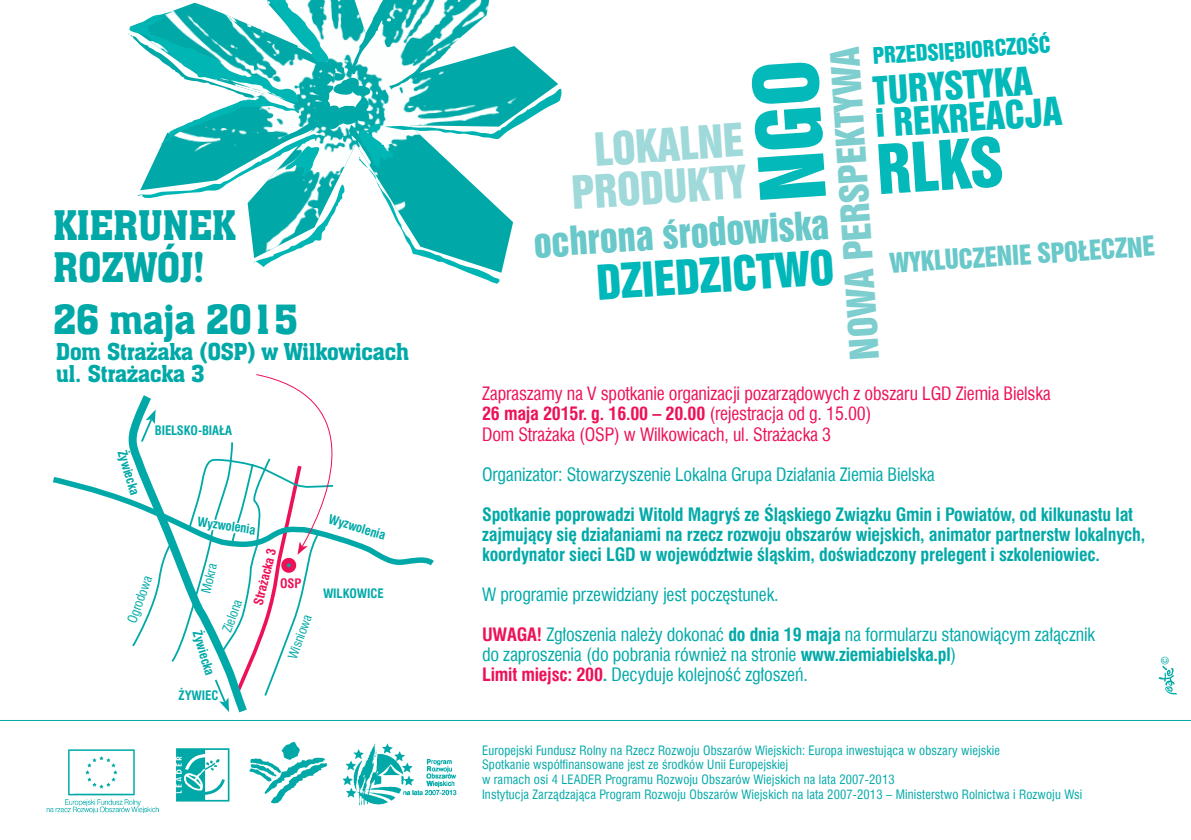
<style>
.page{position:relative;width:1191px;height:840px;background:#fff}
.page>*{position:absolute;margin:0;border:0;box-sizing:border-box;transform-origin:0 0}
.t1{font:62.2px "Swis 921 EU";color:#03b9b9}
.t2{font:44px "Swis 921 EU";color:#00b8b9}
.t3{font:42px/41.8px "Swis 921 EU";color:#9fd9da;text-align:right}
.t4{font:40px/42px "Aachen PL";letter-spacing:-.03em;color:#00a9a8}
.t5{font:39.6px "Aachen PL";letter-spacing:-.03em;color:#00a9a8}
.t6{font:36.4px "Swis 921 EU";color:#69c8c9}
.t7{font:36.4px "Swis 921 EU";color:#7ececf}
.t8{font:35.8px/32.8px "Swis 921 EU";color:#03b9b9}
.t9{font:25.2px "Swis 921 EU";color:#69c8c9}
.t10{font:23px/22.8px "Aachen PL";letter-spacing:-.03em;color:#00a9a8}
.t11{font:21px "Swis 921 EU";color:#00b8b9}
.t12{font:18px/20px "Swis 721 Cn EU";letter-spacing:-.01em;color:#00a9a8}
.t13{font:700 18px/20px "Swis 721 Cn EU";letter-spacing:-.01em;color:#00a9a8}
.t14{font:18px/20px "Swis 721 Cn EU";letter-spacing:-.01em;color:#ed1157}
.t15{font:700 12.8px "Swis 721 Cn EU";letter-spacing:-.01em;color:#00a9a8}
.t16{font:12.8px "Swis 721 Cn EU";color:#00a9a8}
.t17{font:700 12.8px "Swis 721 Cn EU";color:#ed1157}
.t18{font:12.6px/14.6px "Swis 721 Cn EU";letter-spacing:.01em;color:#00a9a8}
.t19{font:10.6px "Swis 721 Cn EU";color:#00a9a8}
.s1{font-weight:700}
.s2{font-weight:700;color:#ed1157}
</style>
<div class="page">
<img style="left:32px;top:720px;width:217px;height:94px">
<img style="left:335px;top:720px;width:134px;height:86px">
<svg style="left:249px;top:741px;width:78px;height:61px"></svg>
<hr style="left:0;top:719px;width:1191px;height:1px;background:#00a9a8">
<svg style="left:128px;top:0;width:434px;height:283px"></svg>
<img style="left:1158px;top:665px;width:19px;height:30px">
<svg style="left:53px;top:365px;width:381px;height:346px"></svg>
<h3 class="t4" style="left:53px;top:204px;width:185px">KIERUNEK<br>ROZWÓJ!</h3>
<h3 class="t5" style="left:53px;top:294px;width:246px">26 maja 2015</h3>
<h3 class="t10" style="left:56px;top:339px;width:355px">Dom Strazaka (OSP) w Wilkowicach ul. Strazacka 3</h3>
<p class="t15" style="left:129px;top:448px;width:47px;rotate:73deg">Żywiecka</p>
<p class="t15" style="left:155px;top:422px;width:79px">BIELSKO-BIAŁA</p>
<p class="t16" style="left:124px;top:619px;width:50px;rotate:-70deg">Ogrodowa</p>
<p class="t15" style="left:198px;top:513px;width:60px;rotate:8deg">Wyzwolenia</p>
<p class="t17" style="left:250px;top:602px;width:59px;rotate:-76deg">Strażacka 3</p>
<p class="t16" style="left:197px;top:590px;width:31px;rotate:-76deg">Mokra</p>
<p class="t17" style="left:280px;top:575px;width:23px">OSP</p>
<p class="t16" style="left:219px;top:628px;width:35px;rotate:-70deg">Zielona</p>
<p class="t16" style="left:284px;top:655px;width:48px;rotate:-70deg">Wisniowa</p>
<p class="t15" style="left:204px;top:628px;width:47px;rotate:73deg">Żywiecka</p>
<p class="t15" style="left:179px;top:687px;width:41px">ŻYWIEC</p>
<p class="t15" style="left:331px;top:510px;width:60px;rotate:17deg">Wyzwolenia</p>
<p class="t15" style="left:323px;top:585px;width:62px">WILKOWICE</p>
<h3 class="t11" style="left:872px;top:43px;width:179px;rotate:-4deg">PRZEDSIĘBIORCZOŚĆ</h3>
<h3 class="t7" style="left:842px;top:361px;width:314px;rotate:-94deg">NOWA PERSPEKTYWA</h3>
<h3 class="t8" style="left:872px;top:76px;width:188px;rotate:-4deg">TURYSTYKA<br>i REKREACJA</h3>
<h3 class="t3" style="left:567px;top:132px;width:176px;rotate:-4deg">LOKALNE<br>PRODUKTY</h3>
<h1 class="t1" style="left:874px;top:129px;width:127px;rotate:-4deg">RLKS</h1>
<h3 class="t6" style="left:532px;top:220px;width:297px;rotate:-4deg">ochrona środowiska</h3>
<h3 class="t9" style="left:888px;top:247px;width:267px;rotate:-4deg">WYKLUCZENIE SPOŁECZNE</h3>
<h2 class="t2" style="left:594px;top:254px;width:239px;rotate:-4deg">DZIEDZICTWO</h2>
<h3 class="t14" style="left:482px;top:383px;width:570px">Zapraszamy na V spotkanie organizacji pozarządowych z obszaru LGD Ziemia Bielska<br><span class="s1">26 maja 2015r. g. 16.00 – 20.00</span> (rejestracja od g. 15.00)<br>Dom Strażaka (OSP) w Wilkowicach, ul. Strażacka 3</h3>
<h3 class="t12" style="left:482px;top:463px;width:454px">Organizator: Stowarzyszenie Lokalna Grupa Działania Ziemia Bielska</h3>
<p class="t13" style="left:482px;top:504px;width:664px">Spotkanie poprowadzi Witold Magryś ze Śląskiego Związku Gmin i Powiatów, od kilkunastu lat zajmujący się działaniami na rzecz rozwoju obszarów wiejskich, animator partnerstw lokalnych, koordynator sieci LGD w województwie śląskim, doświadczony prelegent i szkoleniowiec.</p>
<h3 class="t12" style="left:482px;top:583px;width:298px">W programie przewidziany jest poczęstunek.</h3>
<h3 class="t12" style="left:482px;top:623px;width:614px"><span class="s2">UWAGA!</span> Zgłoszenia należy dokonać <span class="s1">do dnia 19 maja</span> na formularzu stanowiącym załącznik do zaproszenia (do pobrania również na stronie <span class="s1">www.ziemiabielska.pl</span>)<br><span class="s2">Limit miejsc: 200</span><span class="s1">.</span> Decyduje kolejność zgłoszeń.</h3>
<p class="t19" style="left:1157px;top:664px;width:10px;rotate:-90deg">©</p>
<p class="t18" style="left:482px;top:742px;width:602px">Europejski Fundusz Rolny na Rzecz Rozwoju Obszarów Wiejskich: Europa inwestująca w obszary wiejskie<br>Spotkanie współfinansowane jest ze środków Unii Europejskiej<br>w ramach osi 4 LEADER Programu Rozwoju Obszarów Wiejskich na lata 2007-2013<br>Instytucja Zarządzająca Program Rozwoju Obszarów Wiejskich na lata 2007-2013 – Ministerstwo Rolnictwa i Rozwoju Wsi</p>
</div>
